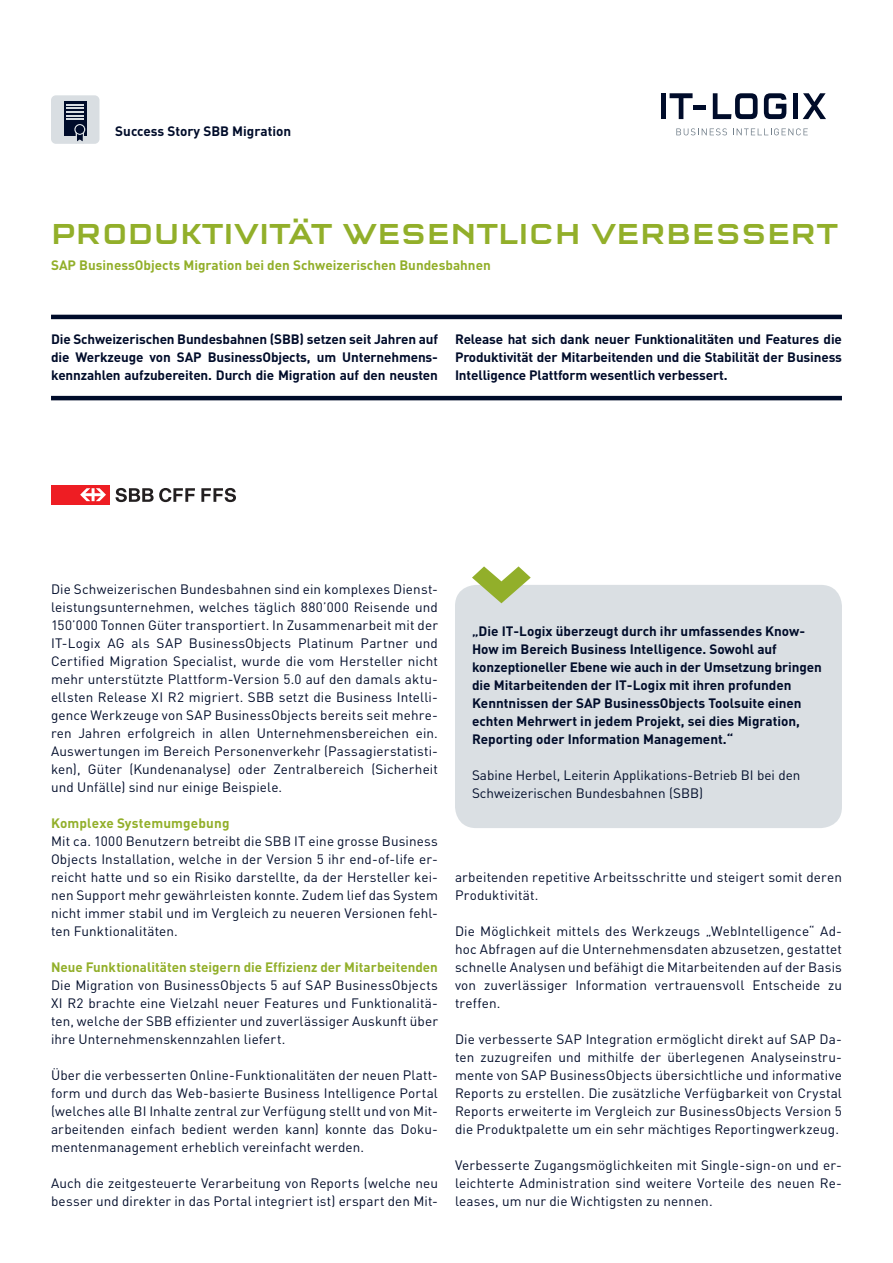
<style>
.page{position:relative;width:893px;height:1263px;background:#fff}
.page>*{position:absolute;margin:0;border:0;box-sizing:border-box;transform-origin:0 0}
.t1{font:500 30px "Q Type Square OT";letter-spacing:.01em;color:#92af2a}
.t2{font:13.5px/18px "DIN";letter-spacing:.01em;color:#000c2a;text-align:justify}
.t3{font:700 13.5px/18px "DIN";color:#000c2a;text-align:justify}
.t4{font:700 13.5px "DIN";color:#92af2a}
</style>
<div class="page">
<hr style="left:51px;top:315px;width:791px;height:4px;background:#000c2a">
<div style="left:51px;top:95px;width:48px;height:49px;background:#d9dee2;border-radius:5px"></div>
<div style="left:64px;top:101px;width:23px;height:35px;background:#000c2a"></div>
<svg style="left:67px;top:104px;width:18px;height:38px"></svg>
<div style="left:661px;top:93px;width:5px;height:26px;background:#000c2a"></div>
<svg style="left:670px;top:93px;width:23px;height:26px"></svg>
<svg style="left:713px;top:93px;width:45px;height:26px"></svg>
<svg style="left:764px;top:93px;width:22px;height:26px"></svg>
<div style="left:793px;top:93px;width:5px;height:26px;background:#000c2a"></div>
<svg style="left:803px;top:93px;width:23px;height:26px"></svg>
<svg style="left:676px;top:128px;width:51px;height:7px"></svg>
<svg style="left:733px;top:128px;width:75px;height:7px"></svg>
<div style="left:694px;top:105px;width:12px;height:5px;background:#000c2a"></div>
<hr style="left:51px;top:396px;width:791px;height:4px;background:#000c2a">
<svg style="left:116px;top:488px;width:79px;height:14px"></svg>
<svg style="left:201px;top:488px;width:35px;height:14px"></svg>
<div style="left:51px;top:485px;width:58px;height:19px;background:#ee1d23"></div>
<svg style="left:80px;top:488px;width:26px;height:13px"></svg>
<div style="left:455px;top:585px;width:387px;height:243px;background:#dadfe3;border-radius:21px"></div>
<svg style="left:472px;top:566px;width:59px;height:37px"></svg>
<p class="t3" style="left:115px;top:121px;width:177px">Success Story SBB Migration</p>
<h1 class="t1" style="left:51px;top:215px;width:788px">PRODUKTIVITÄT WESENTLICH VERBESSERT</h1>
<p class="t4" style="left:51px;top:256px;width:441px">SAP BusinessObjects Migration bei den Schweizerischen Bundesbahnen</p>
<p class="t3" style="left:51px;top:330px;width:388px">Die Schweizerischen Bundesbahnen (SBB) setzen seit Jahren auf die Werkzeuge von SAP BusinessObjects, um Unternehmens&shy;kennzahlen aufzubereiten. Durch die Migration auf den neusten</p>
<p class="t3" style="left:455px;top:330px;width:388px">Release hat sich dank neuer Funktionalitäten und Features die Produktivität der Mitarbeitenden und die Stabilität der Business Intelligence Plattform wesentlich verbessert.</p>
<p class="t2" style="left:51px;top:580px;width:388px">Die Schweizerischen Bundesbahnen sind ein komplexes Dienst&shy;leistungsunternehmen, welches täglich 880’000 Reisende und 150’000 Tonnen Güter transportiert. In Zusammenarbeit mit der IT-Logix AG als SAP BusinessObjects Platinum Partner und Certified Migration Specialist, wurde die vom Hersteller nicht mehr unterstützte Plattform-Version 5.0 auf den damals aktu&shy;ellsten Release XI R2 migriert. SBB setzt die Business Intelli&shy;gence Werkzeuge von SAP BusinessObjects bereits seit mehre&shy;ren Jahren erfolgreich in allen Unternehmensbereichen ein.<br>Auswertungen im Bereich Personenverkehr (Passagierstatisti&shy;ken), Güter (Kundenanalyse) oder Zentralbereich (Sicherheit und Unfälle) sind nur einige Beispiele.</p>
<p class="t4" style="left:51px;top:814px;width:180px">Komplexe Systemumgebung</p>
<p class="t2" style="left:51px;top:832px;width:389px">Mit ca. 1000 Benutzern betreibt die SBB IT eine grosse Business Objects Installation, welche in der Version 5 ihr end-of-life er&shy;reicht hatte und so ein Risiko darstellte, da der Hersteller kei&shy;nen Support mehr gewährleisten konnte. Zudem lief das System nicht immer stabil und im Vergleich zu neueren Versionen fehl&shy;ten Funktionalitäten.</p>
<p class="t4" style="left:51px;top:958px;width:388px">Neue Funktionalitäten steigern die Effizienz der Mitarbeitenden</p>
<p class="t2" style="left:51px;top:976px;width:388px">Die Migration von BusinessObjects 5 auf SAP BusinessObjects XI R2 brachte eine Vielzahl neuer Features und Funktionalitä&shy;ten, welche der SBB effizienter und zuverlässiger Auskunft über ihre Unternehmenskennzahlen liefert.</p>
<p class="t2" style="left:51px;top:1066px;width:388px">Über die verbesserten Online-Funktionalitäten der neuen Platt&shy;form und durch das Web-basierte Business Intelligence Portal (welches alle BI Inhalte zentral zur Verfügung stellt und von Mit&shy;arbeitenden einfach bedient werden kann) konnte das Doku&shy;mentenmanagement erheblich vereinfacht werden.</p>
<p class="t2" style="left:51px;top:1174px;width:388px">Auch die zeitgesteuerte Verarbeitung von Reports (welche neu besser und direkter in das Portal integriert ist) erspart den Mit-</p>
<p class="t3" style="left:472px;top:622px;width:351px;text-align:left">„Die IT-Logix überzeugt durch ihr umfassendes Know-How im Bereich Business Intelligence. Sowohl auf konzeptioneller Ebene wie auch in der Umsetzung bringen die Mitarbeitenden der IT-Logix mit ihren profunden Kenntnissen der SAP BusinessObjects Toolsuite einen echten Mehrwert in jedem Projekt, sei dies Migration, Reporting oder Information Management.“</p>
<p class="t2" style="left:472px;top:766px;width:330px">Sabine Herbel, Leiterin Applikations-Betrieb BI bei den<br>Schweizerischen Bundesbahnen (SBB)</p>
<p class="t2" style="left:455px;top:868px;width:388px">arbeitenden repetitive Arbeitsschritte und steigert somit deren<br>Produktivität.</p>
<p class="t2" style="left:455px;top:922px;width:388px">Die Möglichkeit mittels des Werkzeugs „WebIntelligence“ Ad&shy;hoc Abfragen auf die Unternehmensdaten abzusetzen, gestattet schnelle Analysen und befähigt die Mitarbeitenden auf der Basis von zuverlässiger Information vertrauensvoll Entscheide zu treffen.</p>
<p class="t2" style="left:455px;top:1030px;width:388px">Die verbesserte SAP Integration ermöglicht direkt auf SAP Da&shy;ten zuzugreifen und mithilfe der überlegenen Analyseinstru&shy;mente von SAP BusinessObjects übersichtliche und informative Reports zu erstellen. Die zusätzliche Verfügbarkeit von Crystal Reports erweiterte im Vergleich zur BusinessObjects Version 5 die Produktpalette um ein sehr mächtiges Reportingwerkzeug.</p>
<p class="t2" style="left:455px;top:1156px;width:388px">Verbesserte Zugangsmöglichkeiten mit Single-sign-on und er&shy;leichterte Administration sind weitere Vorteile des neuen Re&shy;leases, um nur die Wichtigsten zu nennen.</p>
</div>
